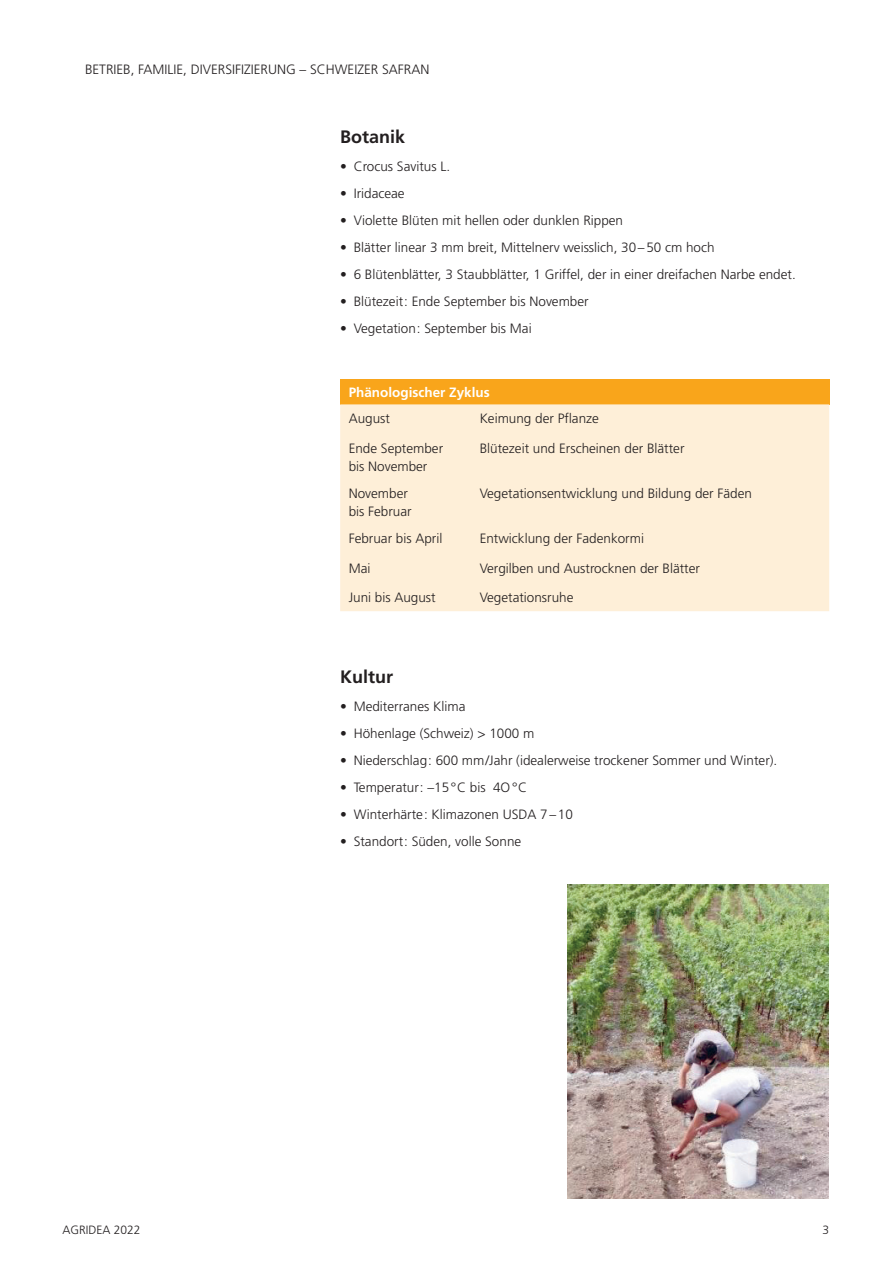
<style>
.page{position:relative;width:893px;height:1263px;background:#fff}
.page>*{position:absolute;margin:0;border:0;box-sizing:border-box;transform-origin:0 0}
.Überschrift_2_nach_1{font:700 18px "Frutiger LT Pro";color:#231f20}
.Standard_Grundschrif{font:300 13.5px/18px "Frutiger LT Pro";color:#231f20}
.Standard_Grundschrif-2{font:700 13.5px "Frutiger LT Pro";color:#fff}
.t1{font:300 12px "Frutiger LT Pro";color:#231f20}
</style>
<div class="page">
<img style="left:567px;top:885px;width:261px;height:314px">
<div style="left:340px;top:379px;width:489px;height:25px;background:#f9a51b"></div>
<div style="left:340px;top:404px;width:489px;height:207px;background:#feefd8"></div>
<p class="Standard_Grundschrif" style="left:85px;top:60px;width:346px">BETRIEB, FAMILIE, DIVERSIFIZIERUNG – SCHWEIZER SAFRAN</p>
<p class="Überschrift_2_nach_1" style="left:340px;top:126px;width:67px">Botanik</p>
<p class="Standard_Grundschrif" style="left:340px;top:157px;width:112px">• Crocus Savitus L.</p>
<p class="Standard_Grundschrif" style="left:340px;top:184px;width:66px">• Iridaceae</p>
<p class="Standard_Grundschrif" style="left:340px;top:211px;width:284px">• Violette Blüten mit hellen oder dunklen Rippen</p>
<p class="Standard_Grundschrif" style="left:340px;top:238px;width:376px">• Blätter linear 3 mm breit, Mittelnerv weisslich, 30–50 cm hoch</p>
<p class="Standard_Grundschrif" style="left:340px;top:265px;width:457px">• 6 Blütenblätter, 3 Staubblätter, 1 Griffel, der in einer dreifachen Narbe endet.</p>
<p class="Standard_Grundschrif" style="left:340px;top:292px;width:250px">• Blütezeit: Ende September bis November</p>
<p class="Standard_Grundschrif" style="left:340px;top:319px;width:193px">• Vegetation: September bis Mai</p>
<p class="Standard_Grundschrif-2" style="left:349px;top:384px;width:143px">Phänologischer Zyklus</p>
<p class="Standard_Grundschrif" style="left:349px;top:409px;width:43px">August</p>
<p class="Standard_Grundschrif" style="left:480px;top:409px;width:121px">Keimung der Pflanze</p>
<p class="Standard_Grundschrif" style="left:349px;top:439px;width:96px">Ende September bis November</p>
<p class="Standard_Grundschrif" style="left:480px;top:439px;width:206px">Blütezeit und Erscheinen der Blätter</p>
<p class="Standard_Grundschrif" style="left:349px;top:484px;width:65px">November bis Februar</p>
<p class="Standard_Grundschrif" style="left:480px;top:484px;width:274px">Vegetationsentwicklung und Bildung der Fäden</p>
<p class="Standard_Grundschrif" style="left:349px;top:529px;width:95px">Februar bis April</p>
<p class="Standard_Grundschrif" style="left:480px;top:529px;width:166px">Entwicklung der Fadenkormi</p>
<p class="Standard_Grundschrif" style="left:349px;top:559px;width:23px">Mai</p>
<p class="Standard_Grundschrif" style="left:480px;top:559px;width:222px">Vergilben und Austrocknen der Blätter</p>
<p class="Standard_Grundschrif" style="left:349px;top:589px;width:89px">Juni bis August</p>
<p class="Standard_Grundschrif" style="left:480px;top:589px;width:95px">Vegetationsruhe</p>
<p class="Überschrift_2_nach_1" style="left:340px;top:666px;width:55px">Kultur</p>
<p class="Standard_Grundschrif" style="left:340px;top:697px;width:127px">• Mediterranes Klima</p>
<p class="Standard_Grundschrif" style="left:340px;top:724px;width:196px">• Höhenlage (Schweiz) &gt; 1000 m</p>
<p class="Standard_Grundschrif" style="left:340px;top:751px;width:439px">• Niederschlag: 600 mm/Jahr (idealerweise trockener Sommer und Winter).</p>
<p class="Standard_Grundschrif" style="left:340px;top:778px;width:189px">• Temperatur: –15°C bis 4O°C</p>
<p class="Standard_Grundschrif" style="left:340px;top:805px;width:234px">• Winterhärte: Klimazonen USDA 7–10</p>
<p class="Standard_Grundschrif" style="left:340px;top:832px;width:183px">• Standort: Süden, volle Sonne</p>
<p class="t1" style="left:62px;top:1222px;width:80px">AGRIDEA 2022</p>
<p class="t1" style="left:822px;top:1222px;width:8px">3</p>
</div>
